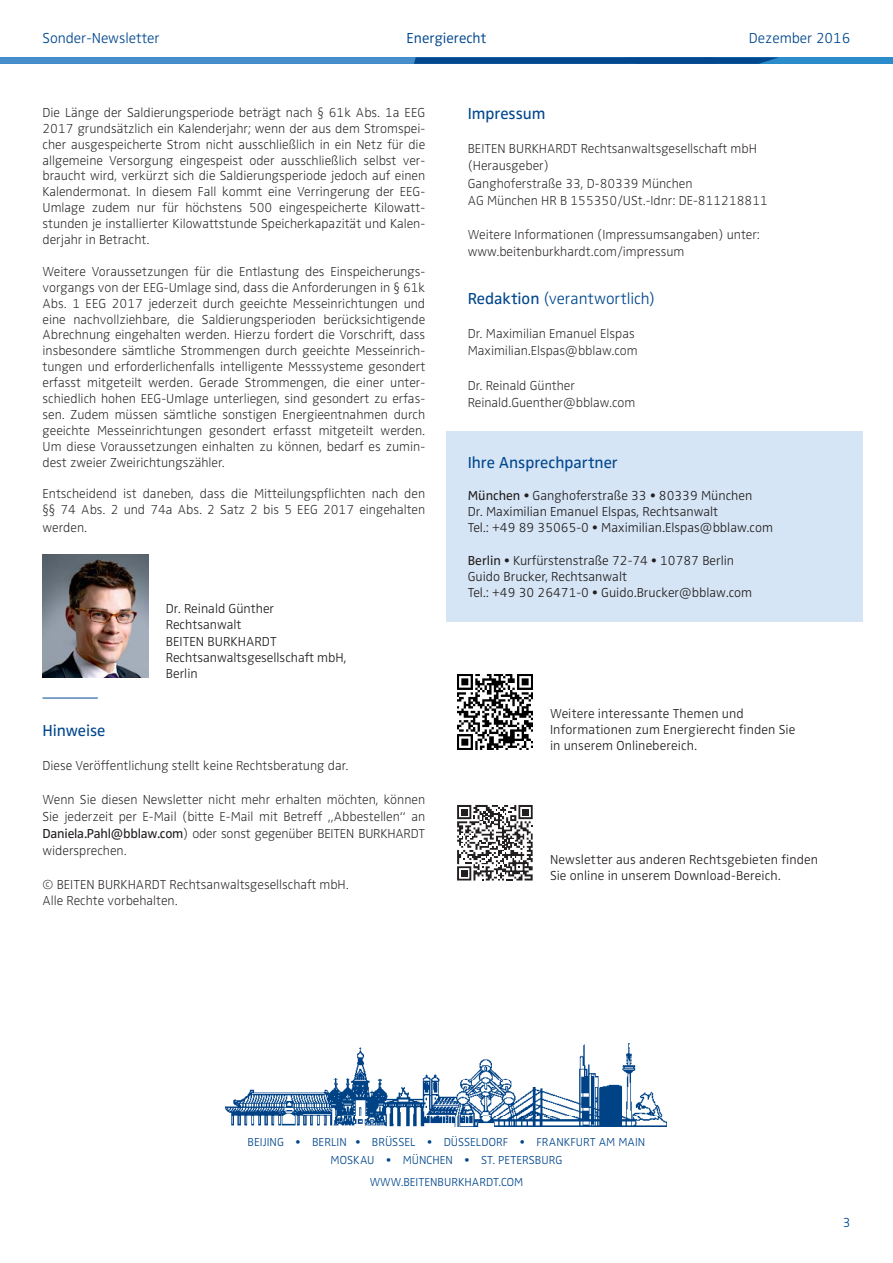
<style>
.page{position:relative;width:893px;height:1263px;background:#fff}
.page>*{position:absolute;margin:0;border:0;box-sizing:border-box;transform-origin:0 0}
._3-Überschrift_11_pt{font:300 16.5px "Zwo OT";color:#01478d}
.Fließtext_9_pt_libü{font:16.5px "Zwo OT";color:#01478d}
._3-Überschrift_11_pt-2{font:16.5px "Zwo OT";letter-spacing:-.005em;color:#01478d}
.t1{font:300 15px "Zwo OT";color:#01478d}
.t2{font:300 15px "Zwo OT";color:#01478d}
.Fließtext_9_pt{font:300 expanded 13.5px/15.9px "Zwo OT";color:#231f20;text-align:justify}
.Fließtext_9_pt_libü-2{font:300 expanded 13.5px/17.1px "Zwo OT";color:#231f20}
.Ansprechpartner_9_pt{font:300 13.5px "Zwo OT";color:#231f20}
.Editorial_Fließtext{font:300 13.5px/16.2px "Zwo OT";letter-spacing:.01em;color:#231f20}
._1-Autor_9_pt_5-zeil{font:300 13.5px/16.2px "Zwo OT";color:#231f20}
.t3{font:300 13.5px "Zwo OT";color:#01478d}
.t4{font:300 12px "Zwo OT";color:#01478d}
.s1{font-weight:400;font-stretch:normal}
.s2{font-weight:400}
</style>
<div class="page">
<div style="left:0;top:57px;width:893px;height:7px;background:#2a8ccb"></div>
<svg style="left:0;top:57px;width:778px;height:7px;background:#276fb1"></svg>
<img style="left:226px;top:1044px;width:440px;height:82px">
<div style="left:446px;top:431px;width:417px;height:191px;background:#d6e5f5"></div>
<img style="left:43px;top:554px;width:106px;height:123px">
<img style="left:457px;top:674px;width:76px;height:76px">
<svg style="left:457px;top:805px;width:76px;height:75px"></svg>
<hr style="left:43px;top:698px;width:55px;height:1px;background:#01478d">
<p class="t1" style="left:43px;top:29px;width:119px">Sonder-Newsletter</p>
<p class="t2" style="left:407px;top:29px;width:81px">Energierecht</p>
<p class="t1" style="left:749px;top:29px;width:103px">Dezember 2016</p>
<p class="Fließtext_9_pt" style="left:43px;top:105px;width:384px">Die Länge der Saldierungsperiode beträgt nach § 61k Abs. 1a EEG 2017 grundsätzlich ein Kalenderjahr; wenn der aus dem Stromspei&shy;cher ausgespeicherte Strom nicht ausschließlich in ein Netz für die allgemeine Versorgung eingespeist oder ausschließlich selbst ver&shy;braucht wird, verkürzt sich die Saldierungsperiode jedoch auf einen Kalendermonat. In diesem Fall kommt eine Verringerung der EEG-</p>
<p class="Fließtext_9_pt" style="left:43px;top:200px;width:384px">Umlage zudem nur für höchstens 500 eingespeicherte Kilowatt&shy;stunden je installierter Kilowattstunde Speicherkapazität und Kalen&shy;derjahr in Betracht.</p>
<p class="Fließtext_9_pt" style="left:43px;top:264px;width:384px">Weitere Voraussetzungen für die Entlastung des Einspeicherungs&shy;vorgangs von der EEG-Umlage sind, dass die Anforderungen in § 61k Abs. 1 EEG 2017 jederzeit durch geeichte Messeinrichtungen und eine nachvollziehbare, die Saldierungsperioden berücksichtigende Abrechnung eingehalten werden. Hierzu fordert die Vorschrift, dass insbesondere sämtliche Strommengen durch geeichte Messeinrich&shy;tungen und erforderlichenfalls intelligente Messsysteme gesondert erfasst mitgeteilt werden. Gerade Strommengen, die einer unter&shy;schiedlich hohen EEG-Umlage unterliegen, sind gesondert zu erfas&shy;sen. Zudem müssen sämtliche sonstigen Energieentnahmen durch geeichte Messeinrichtungen gesondert erfasst mitgeteilt werden.<br>Um diese Voraussetzungen einhalten zu können, bedarf es zumin&shy;dest zweier Zweirichtungszähler.</p>
<p class="Fließtext_9_pt" style="left:43px;top:486px;width:384px">Entscheidend ist daneben, dass die Mitteilungspflichten nach den §§ 74 Abs. 2 und 74a Abs. 2 Satz 2 bis 5 EEG 2017 eingehalten</p>
<p class="Fließtext_9_pt" style="left:43px;top:520px;width:46px">werden.</p>
<p class="_1-Autor_9_pt_5-zeil" style="left:166px;top:601px;width:182px">Dr. Reinald Günther<br>Rechtsanwalt<br>BEITEN BURKHARDT<br>Rechtsanwaltsgesellschaft mbH,<br>Berlin</p>
<p class="_3-Überschrift_11_pt-2" style="left:43px;top:721px;width:64px">Hinweise</p>
<p class="Fließtext_9_pt" style="left:43px;top:758px;width:307px">Diese Veröffentlichung stellt keine Rechtsberatung dar.</p>
<p class="Fließtext_9_pt" style="left:43px;top:791px;width:384px;line-height:17px">Wenn Sie diesen Newsletter nicht mehr erhalten möchten, können Sie jederzeit per E-Mail (bitte E-Mail mit Betreff „Abbestellen“ an <span class="s1">Daniela.Pahl@bblaw.com</span>) oder sonst gegenüber BEITEN BURKHARDT widersprechen.</p>
<p class="Fließtext_9_pt_libü-2" style="left:43px;top:876px;width:308px">© BEITEN BURKHARDT Rechtsanwaltsgesellschaft mbH.</p>
<p class="Fließtext_9_pt_libü-2" style="left:43px;top:893px;width:137px">Alle Rechte vorbehalten.</p>
<p class="_3-Überschrift_11_pt-2" style="left:468px;top:104px;width:79px">Impressum</p>
<p class="Fließtext_9_pt_libü-2" style="left:468px;top:141px;width:291px">BEITEN BURKHARDT Rechtsanwaltsgesellschaft mbH</p>
<p class="Fließtext_9_pt_libü-2" style="left:468px;top:158px;width:83px">(Herausgeber)</p>
<p class="Fließtext_9_pt_libü-2" style="left:468px;top:175px;width:226px">Ganghoferstraße 33, D-80339 München</p>
<p class="Fließtext_9_pt_libü-2" style="left:468px;top:192px;width:302px">AG München HR B 155350/USt.-Idnr: DE-811218811</p>
<p class="Fließtext_9_pt_libü-2" style="left:468px;top:226px;width:294px">Weitere Informationen (Impressumsangaben) unter:</p>
<p class="Fließtext_9_pt_libü-2" style="left:468px;top:243px;width:218px">www.beitenburkhardt.com/impressum</p>
<p class="_3-Überschrift_11_pt" style="left:468px;top:289px;width:189px"><span class="s2">Redaktion</span> (verantwortlich)</p>
<p class="Fließtext_9_pt_libü-2" style="left:468px;top:326px;width:172px">Dr. Maximilian Emanuel Elspas<br>Maximilian.Elspas@bblaw.com</p>
<p class="Fließtext_9_pt_libü-2" style="left:468px;top:377px;width:169px">Dr. Reinald Günther<br>Reinald.Guenther@bblaw.com</p>
<p class="Fließtext_9_pt_libü" style="left:468px;top:453px;width:152px">Ihre Ansprechpartner</p>
<p class="Ansprechpartner_9_pt" style="left:468px;top:488px;width:286px"><span class="s2">München</span> • Ganghoferstraße 33 • 80339 München</p>
<p class="Ansprechpartner_9_pt" style="left:468px;top:504px;width:252px">Dr. Maximilian Emanuel Elspas, Rechtsanwalt</p>
<p class="Ansprechpartner_9_pt" style="left:468px;top:520px;width:307px">Tel.: +49 89 35065-0 • Maximilian.Elspas@bblaw.com</p>
<p class="Ansprechpartner_9_pt" style="left:468px;top:553px;width:268px"><span class="s2">Berlin</span> • Kurfürstenstraße 72-74 • 10787 Berlin</p>
<p class="Ansprechpartner_9_pt" style="left:468px;top:569px;width:161px">Guido Brucker, Rechtsanwalt</p>
<p class="Ansprechpartner_9_pt" style="left:468px;top:585px;width:286px">Tel.: +49 30 26471-0 • Guido.Brucker@bblaw.com</p>
<p class="Editorial_Fließtext" style="left:550px;top:705px;width:247px">Weitere interessante Themen und<br>Informationen zum Energierecht finden Sie in unserem Onlinebereich.</p>
<p class="Editorial_Fließtext" style="left:550px;top:852px;width:270px">Newsletter aus anderen Rechtsgebieten finden<br>Sie online in unserem Download-Bereich.</p>
<p class="t4" style="left:248px;top:1135px;width:399px">BEIJING • BERLIN • BRÜSSEL • DÜSSELDORF • FRANKFURT AM MAIN</p>
<p class="t4" style="left:331px;top:1153px;width:233px">MOSKAU • MÜNCHEN • ST. PETERSBURG</p>
<p class="t4" style="left:370px;top:1175px;width:155px">WWW.BEITENBURKHARDT.COM</p>
<p class="t3" style="left:843px;top:1214px;width:9px">3</p>
</div>
